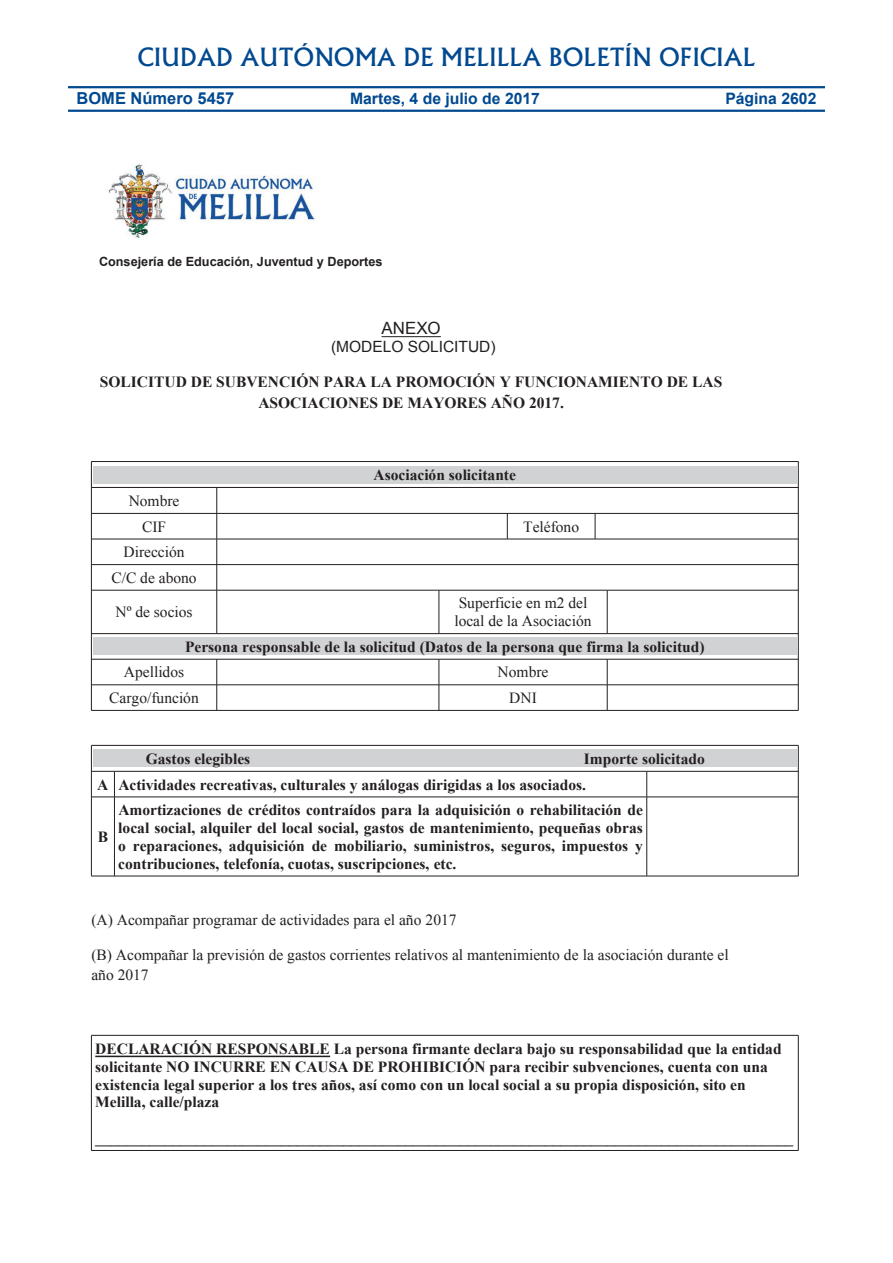
<style>
.page{position:relative;width:893px;height:1263px;background:#fff}
.page>*{position:absolute;margin:0;border:0;box-sizing:border-box;transform-origin:0 0}
.t1{font:500 24px "Albertus";color:#014990}
.t2{font:16.95px "Arial";color:#231f20}
.t3{font:700 16.5px "Arial";color:#014990}
.t4{font:700 15.75px "Arial";color:#014990}
.t5{font:700 15.45px/17.9px "Times New Roman";color:#231f20}
.t6{font:15.45px/25.7px "Times New Roman";color:#231f20;text-align:center}
.t7{font:15.45px "Arial";color:#231f20}
.t8{font:700 12.75px "Arial";color:#231f20}
.s1{font-size:15.15px}
</style>
<div class="page">
<hr style="left:68px;top:86px;width:757px;height:2px;background:#014990">
<hr style="left:68px;top:110px;width:757px;height:2px;background:#014990">
<svg style="left:90px;top:336px;width:709px;height:375px"></svg>
<img style="left:108px;top:164px;width:207px;height:75px">
<hr style="left:382px;top:336px;width:59px;height:1px;background:#231f20">
<div style="left:93px;top:466px;width:703px;height:17px;background:#d1d2d4"></div>
<div style="left:93px;top:637px;width:703px;height:18px;background:#d1d2d4"></div>
<hr style="left:91px;top:462px;width:1px;height:248px;background:#231f20">
<hr style="left:798px;top:462px;width:1px;height:248px;background:#231f20">
<svg style="left:216px;top:488px;width:1px;height:102px"></svg>
<hr style="left:216px;top:590px;width:1px;height:43px;background:#231f20">
<svg style="left:507px;top:514px;width:1px;height:25px"></svg>
<svg style="left:595px;top:514px;width:1px;height:25px"></svg>
<hr style="left:439px;top:590px;width:1px;height:43px;background:#231f20">
<hr style="left:607px;top:590px;width:1px;height:43px;background:#231f20">
<svg style="left:216px;top:660px;width:1px;height:50px"></svg>
<svg style="left:439px;top:660px;width:1px;height:50px"></svg>
<svg style="left:607px;top:660px;width:1px;height:50px"></svg>
<hr style="left:91px;top:461px;width:707px;height:1px;background:#231f20">
<hr style="left:92px;top:487px;width:706px;height:1px;background:#231f20">
<hr style="left:92px;top:513px;width:706px;height:1px;background:#231f20">
<hr style="left:92px;top:539px;width:706px;height:1px;background:#231f20">
<hr style="left:92px;top:564px;width:706px;height:1px;background:#231f20">
<hr style="left:92px;top:590px;width:706px;height:1px;background:#231f20">
<hr style="left:92px;top:633px;width:706px;height:1px;background:#231f20">
<hr style="left:92px;top:659px;width:706px;height:1px;background:#231f20">
<hr style="left:92px;top:684px;width:706px;height:1px;background:#231f20">
<hr style="left:91px;top:710px;width:707px;height:1px;background:#231f20">
<div style="left:93px;top:749px;width:703px;height:18px;background:#d1d2d4"></div>
<hr style="left:91px;top:745px;width:1px;height:131px;background:#231f20">
<hr style="left:798px;top:745px;width:1px;height:131px;background:#231f20">
<svg style="left:114px;top:772px;width:1px;height:25px"></svg>
<hr style="left:114px;top:797px;width:1px;height:79px;background:#231f20">
<svg style="left:646px;top:772px;width:1px;height:25px"></svg>
<hr style="left:646px;top:797px;width:1px;height:79px;background:#231f20">
<hr style="left:91px;top:745px;width:707px;height:1px;background:#231f20">
<hr style="left:92px;top:771px;width:706px;height:1px;background:#231f20">
<hr style="left:92px;top:797px;width:706px;height:1px;background:#231f20">
<hr style="left:91px;top:876px;width:707px;height:1px;background:#231f20">
<hr style="left:95px;top:1055px;width:235px;height:2px;background:#231f20">
<hr style="left:91px;top:1035px;width:1px;height:115px;background:#231f20">
<hr style="left:798px;top:1035px;width:1px;height:115px;background:#231f20">
<hr style="left:91px;top:1035px;width:707px;height:1px;background:#231f20">
<hr style="left:91px;top:1150px;width:707px;height:1px;background:#231f20">
<h1 class="t1" style="left:137px;top:43px;width:620px">CIUDAD AUTÓNOMA DE MELILLA BOLETÍN OFICIAL</h1>
<p class="t3" style="left:77px;top:88px;width:159px">BOME Número 5457</p>
<p class="t4" style="left:350px;top:88px;width:191px">Martes, 4 de julio de 2017</p>
<p class="t4" style="left:725px;top:88px;width:93px">Pá<span class="s1">g</span>ina 2602</p>
<p class="t8" style="left:99px;top:253px;width:285px">Consejería de Educación, Juventud y Deportes</p>
<p class="t2" style="left:382px;top:317px;width:61px">ANEXO</p>
<p class="t7" style="left:331px;top:337px;width:166px">(MODELO SOLICITUD)</p>
<p class="t5" style="left:100px;top:371px;width:624px;line-height:20.5px;text-align:center">SOLICITUD DE SUBVENCIÓN PARA LA PROMOCIÓN Y FUNCIONAMIENTO DE LAS<br>ASOCIACIONES DE MAYORES AÑO 2017.</p>
<p class="t6" style="left:129px;top:488px;width:52px">Nombre<br>CIF</p>
<p class="t5" style="left:374px;top:466px;width:144px">Asociación solicitante</p>
<p class="t6" style="left:523px;top:513px;width:57px">Teléfono</p>
<p class="t6" style="left:111px;top:539px;width:87px">Dirección<br>C/C de abono</p>
<p class="t6" style="left:115px;top:599px;width:79px">Nº de socios</p>
<p class="t6" style="left:454px;top:594px;width:139px;line-height:17.9px;text-align:left">Superficie en m2 del local de la Asociación</p>
<p class="t5" style="left:185px;top:637px;width:521px">Persona responsable de la solicitud (Datos de la persona que firma la solicitud)</p>
<p class="t6" style="left:124px;top:659px;width:62px">Apellidos</p>
<p class="t6" style="left:498px;top:659px;width:52px">Nombre</p>
<p class="t6" style="left:109px;top:685px;width:91px">Cargo/función</p>
<p class="t6" style="left:509px;top:685px;width:29px">DNI</p>
<p class="t5" style="left:97px;top:745px;width:609px;line-height:25.7px;text-indent:487px">Importe solicitado<br>A Actividades recreativas, culturales y análogas dirigidas a los asociados.</p>
<p class="t5" style="left:98px;top:827px;width:12px">B</p>
<p class="t5" style="left:146px;top:749px;width:106px">Gastos elegibles</p>
<p class="t5" style="left:118px;top:801px;width:526px;text-align:justify">Amortizaciones de créditos contraídos para la adquisición o rehabilitación de local social, alquiler del local social, gastos de mantenimiento, pequeñas obras o reparaciones, adquisición de mobiliario, suministros, seguros, impuestos y contribuciones, telefonía, cuotas, suscripciones, etc.</p>
<p class="t6" style="left:91px;top:907px;width:367px">(A) Acompañar programar de actividades para el año 2017</p>
<p class="t6" style="left:91px;top:944px;width:639px;line-height:20.5px;text-align:left">(B) Acompañar la previsión de gastos corrientes relativos al mantenimiento de la asociación durante el año 2017</p>
<p class="t5" style="left:95px;top:1039px;width:688px">DECLARACIÓN RESPONSABLE La persona firmante declara bajo su responsabilidad que la entidad solicitante NO INCURRE EN CAUSA DE PROHIBICIÓN para recibir subvenciones, cuenta con una existencia legal superior a los tres años, así como con un local social a su propia disposición, sito en Melilla, calle/plaza</p>
<p class="t5" style="left:95px;top:1128px;width:699px">__________________________________________________________________________________________</p>
</div>
